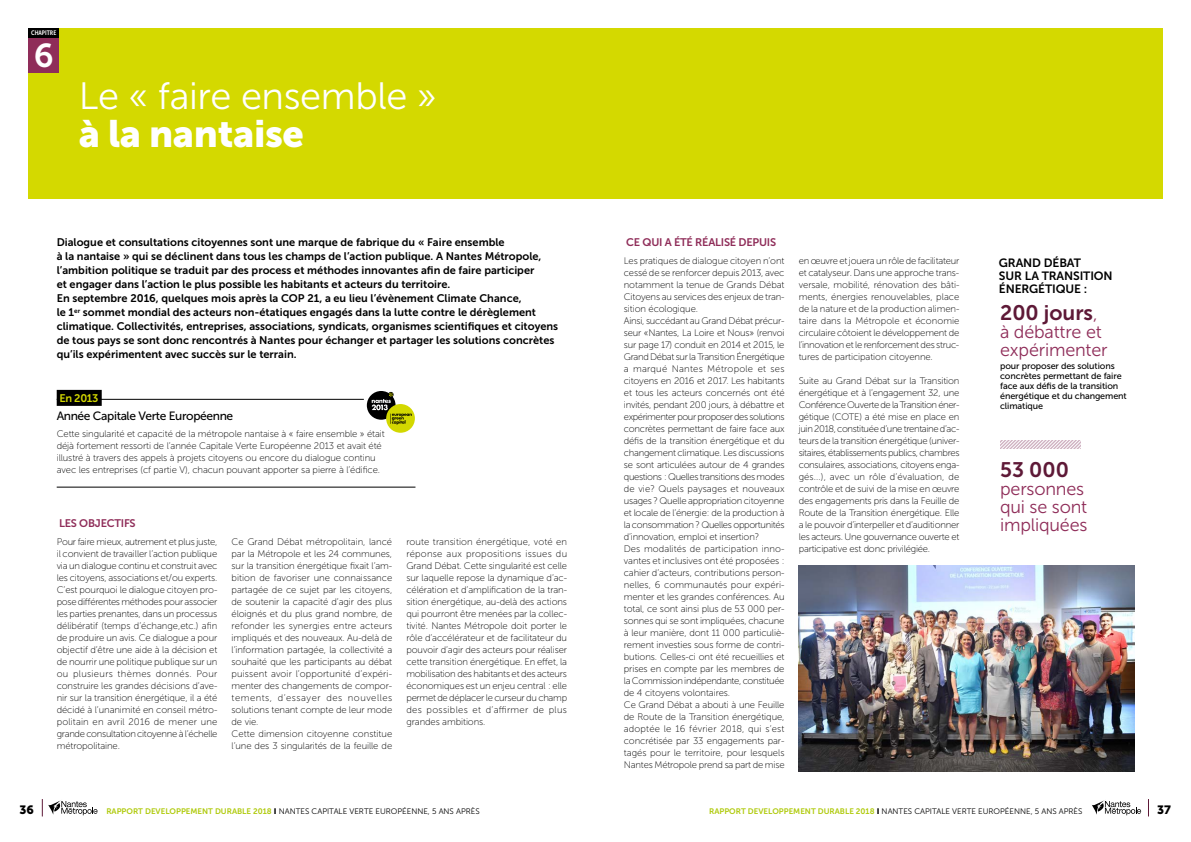
<style>
.page{position:relative;width:1191px;height:842px;background:#fff}
.page>*{position:absolute;margin:0;border:0;box-sizing:border-box;transform-origin:0 0}
.t1{font:38px "Museo Sans 300";letter-spacing:-.01em;color:#fff}
.t2{font:38px "Museo Sans 900";letter-spacing:-.01em;color:#fff}
.t3{font:33px "Museo Sans 700";color:#fff}
.t4{font:21px "Museo Sans 700";color:#5e1937}
.t5{font:18px/18px "Museo Sans 300";letter-spacing:-.01em;color:#8f2d59}
.t6{font:12px/13px "Museo Sans 700";letter-spacing:-.01em;color:#000}
.t7{font:12px "Museo Sans 500";letter-spacing:-.03em;color:#000}
.t8{font:12px "Museo Sans 900";color:#000}
.t9{font:11px/14px "Museo Sans 700";color:#000}
.t10{font:11px "Museo Sans 700";letter-spacing:-.02em;color:#8f2d59}
.t11{font:11px "Museo Sans 700";letter-spacing:-.03em;color:#d3d800}
.t12{font:9.5px/12px "Museo Sans 100";letter-spacing:-.01em;color:#000;text-align:justify}
.t13{font:9px/10px "Museo Sans 500";letter-spacing:-.01em;color:#000}
.t14{font:8px "Museo Sans 300";color:#000}
.t15{font:6.5px "Museo Sans Cond 700";color:#fff}
.s1{font-family:"Museo Sans 300";font-size:18px;color:#8f2d59}
.s2{font-family:"Museo Sans 700";color:#afca0b}
.s3{font-family:"Museo Sans 900"}
</style>
<div class="page">
<svg style="left:1092px;top:800px;width:49px;height:15px"></svg>
<svg style="left:42px;top:799px;width:56px;height:17px"></svg>
<svg style="left:1148px;top:799px;width:1px;height:17px"></svg>
<div style="left:28px;top:28px;width:1134px;height:170px;background:#d4d900"></div>
<div style="left:28px;top:38px;width:31px;height:35px;background:#8f2d59"></div>
<div style="left:28px;top:28px;width:31px;height:10px;background:#000"></div>
<img style="left:799px;top:566px;width:335px;height:205px">
<svg style="left:1000px;top:441px;width:81px;height:8px"></svg>
<div style="left:367px;top:391px;width:28px;height:29px;background:#000;border-radius:50%"></div>
<div style="left:386px;top:404px;width:29px;height:29px;background:#d3d800;border-radius:50%"></div>
<svg style="left:372px;top:392px;width:40px;height:33px"></svg>
<hr style="left:57px;top:399px;width:307px;height:1px;background:#000">
<hr style="left:57px;top:487px;width:358px;height:1px;background:#000">
<div style="left:57px;top:390px;width:45px;height:16px;background:#000"></div>
<p class="t15" style="left:31px;top:30px;width:26px">CHAPITRE</p>
<h2 class="t3" style="left:34px;top:37px;width:21px">6</h2>
<h1 class="t1" style="left:79px;top:75px;width:359px">Le « faire ensemble »</h1>
<h1 class="t2" style="left:79px;top:112px;width:227px">à la nantaise</h1>
<p class="t9" style="left:57px;top:235px;width:503px">Dialogue et consultations citoyennes sont une marque de fabrique du « Faire ensemble<br>à la nantaise » qui se déclinent dans tous les champs de l’action publique. A Nantes Métropole, l’ambition politique se traduit par des process et méthodes innovantes afin de faire participer<br>et engager dans l’action le plus possible les habitants et acteurs du territoire.<br>En septembre 2016, quelques mois après la COP 21, a eu lieu l’évènement Climate Chance,<br>le 1<sup>er</sup> sommet mondial des acteurs non-étatiques engagés dans la lutte contre le dérèglement climatique. Collectivités, entreprises, associations, syndicats, organismes scientifiques et citoyens de tous pays se sont donc rencontrés à Nantes pour échanger et partager les solutions concrètes qu’ils expérimentent avec succès sur le terrain.</p>
<p class="t10" style="left:626px;top:236px;width:151px">CE QUI A ÉTÉ RÉALISÉ DEPUIS</p>
<p class="t12" style="left:624px;top:255px;width:162px;text-align:left">Les pratiques de dialogue citoyen n’ont cessé de se renforcer depuis 2013, avec notamment la tenue de Grands Débat Citoyens au services des enjeux de tran&shy;sition écologique.<br>Ainsi, succédant au Grand Débat précur&shy;seur «Nantes, La Loire et Nous» (renvoi sur page 17) conduit en 2014 et 2015, le Grand Débat sur la Transition Énergétique a marqué Nantes Métropole et ses citoyens en 2016 et 2017. Les habitants et tous les acteurs concernés ont été invités, pendant 200 jours, à débattre et expérimenter pour proposer des solutions concrètes permettant de faire face aux défis de la transition énergétique et du changement climatique. Les discussions se sont articulées autour de 4 grandes questions : Quelles transitions des modes de vie? Quels paysages et nouveaux usages ? Quelle appropriation citoyenne et locale de l’énergie: de la production à la consommation ? Quelles opportunités d’innovation, emploi et insertion?<br>Des modalités de participation inno&shy;vantes et inclusives ont été proposées : cahier d’acteurs, contributions person&shy;nelles, 6 communautés pour expéri&shy;menter et les grandes conférences. Au total, ce sont ainsi plus de 53 000 per&shy;sonnes qui se sont impliquées, chacune à leur manière, dont 11 000 particuliè&shy;rement investies sous forme de contri&shy;butions. Celles-ci ont été recueillies et prises en compte par les membres de la Commission indépendante, constituée de 4 citoyens volontaires.<br>Ce Grand Débat a abouti à une Feuille de Route de la Transition énergétique, adoptée le 16 février 2018, qui s’est concrétisée par 33 engagements par&shy;tagés pour le territoire, pour lesquels Nantes Métropole prend sa part de mise</p>
<p class="t12" style="left:798px;top:255px;width:162px">en œuvre et jouera un rôle de facilitateur et catalyseur. Dans une approche trans&shy;versale, mobilité, rénovation des bâti&shy;ments, énergies renouvelables, place de la nature et de la production alimen&shy;taire dans la Métropole et économie circulaire côtoient le développement de l’innovation et le renforcement des struc&shy;tures de participation citoyenne.</p>
<p class="t12" style="left:798px;top:375px;width:162px">Suite au Grand Débat sur la Transition énergétique et à l’engagement 32, une Conférence Ouverte de la Transition éner&shy;gétique (COTE) a été mise en place en juin 2018, constituée d’une trentaine d’ac&shy;teurs de la transition énergétique (univer&shy;sitaires, établissements publics, chambres consulaires, associations, citoyens enga&shy;gés...), avec un rôle d’évaluation, de contrôle et de suivi de la mise en œuvre des engagements pris dans la Feuille de Route de la Transition énergétique. Elle a le pouvoir d’interpeller et d’auditionner les acteurs. Une gouvernance ouverte et participative est donc privilégiée.</p>
<p class="t11" style="left:60px;top:392px;width:41px">En 2013</p>
<p class="t7" style="left:57px;top:409px;width:178px">Année Capitale Verte Européenne</p>
<p class="t12" style="left:57px;top:428px;width:329px;text-align:left">Cette singularité et capacité de la métropole nantaise à « faire ensemble » était déjà fortement ressorti de l’année Capitale Verte Européenne 2013 et avait été illustré à travers des appels à projets citoyens ou encore du dialogue continu avec les entreprises (cf partie V), chacun pouvant apporter sa pierre à l’édifice.</p>
<p class="t10" style="left:59px;top:517px;width:78px">LES OBJECTIFS</p>
<p class="t12" style="left:57px;top:536px;width:162px">Pour faire mieux, autrement et plus juste, il convient de travailler l’action publique via un dialogue continu et construit avec les citoyens, associations et/ou experts.<br>C’est pourquoi le dialogue citoyen pro&shy;pose différentes méthodes pour associer les parties prenantes, dans un processus délibératif (temps d’échange,etc.) afin de produire un avis. Ce dialogue a pour objectif d’être une aide à la décision et de nourrir une politique publique sur un ou plusieurs thèmes donnés. Pour construire les grandes décisions d’ave&shy;nir sur la transition énergétique, il a été décidé à l’unanimité en conseil métro&shy;politain en avril 2016 de mener une grande consultation citoyenne à l’échelle métropolitaine.</p>
<p class="t12" style="left:231px;top:536px;width:162px;text-align:left">Ce Grand Débat métropolitain, lancé par la Métropole et les 24 communes, sur la transition énergétique fixait l’am&shy;bition de favoriser une connaissance partagée de ce sujet par les citoyens, de soutenir la capacité d’agir des plus éloignés et du plus grand nombre, de refonder les synergies entre acteurs impliqués et des nouveaux. Au-delà de l’information partagée, la collectivité a souhaité que les participants au débat puissent avoir l’opportunité d’expéri&shy;menter des changements de compor&shy;tements, d’essayer des nouvelles solutions tenant compte de leur mode de vie.<br>Cette dimension citoyenne constitue l’une des 3 singularités de la feuille de</p>
<p class="t12" style="left:406px;top:536px;width:162px">route transition énergétique, voté en réponse aux propositions issues du Grand Débat. Cette singularité est celle sur laquelle repose la dynamique d’ac&shy;célération et d’amplification de la tran&shy;sition énergétique, au-delà des actions qui pourront être menées par la collec&shy;tivité. Nantes Métropole doit porter le rôle d’accélérateur et de facilitateur du pouvoir d’agir des acteurs pour réaliser cette transition énergétique. En effet, la mobilisation des habitants et des acteurs économiques est un enjeu central : elle permet de déplacer le curseur du champ des possibles et d’affirmer de plus grandes ambitions.</p>
<p class="t6" style="left:999px;top:256px;width:115px">GRAND DÉBAT<br>SUR LA TRANSITION<br>ÉNERGÉTIQUE :</p>
<h3 class="t4" style="left:1000px;top:301px;width:99px">200 jours<span class="s1">,</span></h3>
<h3 class="t5" style="left:1000px;top:323px;width:109px">à débattre et expérimenter</h3>
<p class="t13" style="left:1000px;top:361px;width:128px">pour proposer des solutions concrètes permettant de faire face aux défis de la transition énergétique et du changement climatique</p>
<h3 class="t4" style="left:1000px;top:458px;width:70px">53 000</h3>
<h3 class="t5" style="left:1000px;top:480px;width:89px">personnes qui se sont impliquées</h3>
<p class="t8" style="left:19px;top:803px;width:16px">36</p>
<p class="t14" style="left:106px;top:806px;width:375px"><span class="s2">RAPPORT DEVELOPPEMENT DURABLE 2018</span> <span class="s3">I</span> NANTES CAPITALE VERTE EUROPÉENNE, 5 ANS APRÈS</p>
<p class="t14" style="left:709px;top:806px;width:375px"><span class="s2">RAPPORT DEVELOPPEMENT DURABLE 2018</span> <span class="s3">I</span> NANTES CAPITALE VERTE EUROPÉENNE, 5 ANS APRÈS</p>
<p class="t8" style="left:1157px;top:803px;width:15px">37</p>
</div>
